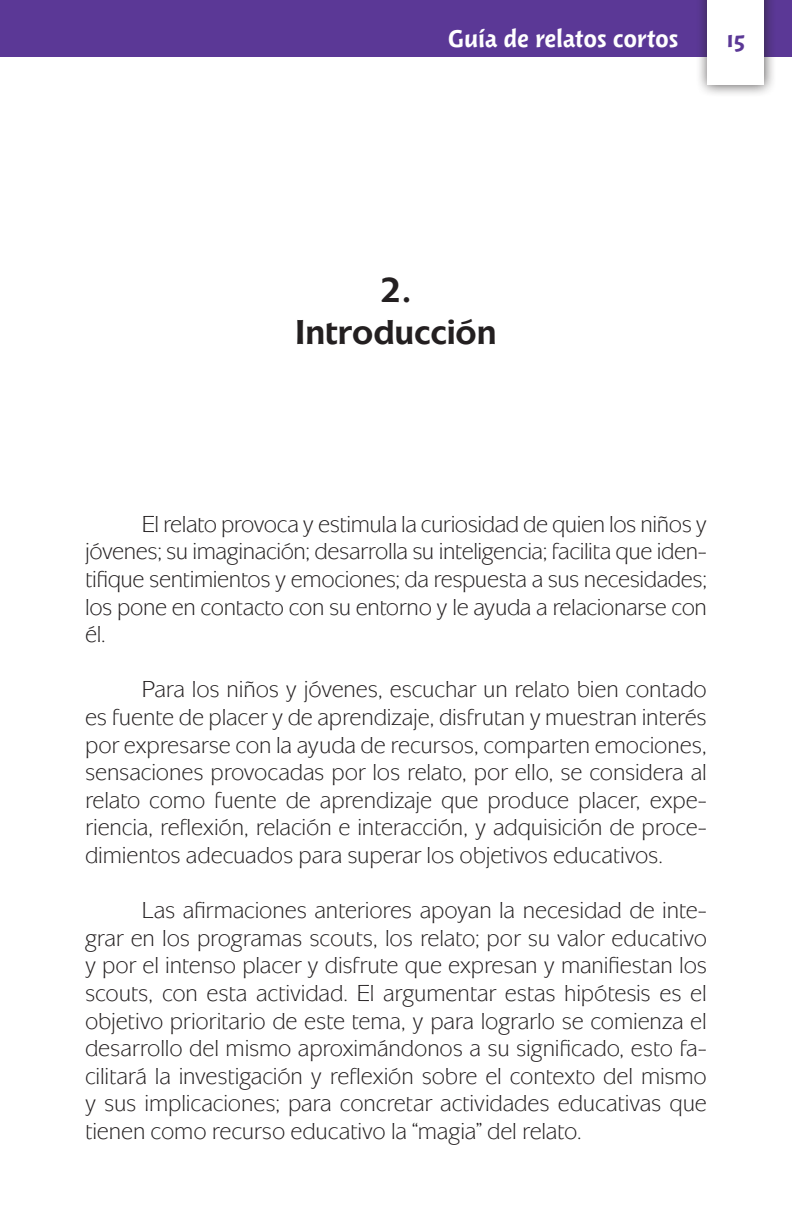
<style>
.page{position:relative;width:792px;height:1224px;background:#fff}
.page>*{position:absolute;margin:0;border:0;box-sizing:border-box;transform-origin:0 0}
.Relatos_Titulos{font:700 36px/41.4px "Mixage ITC Std";color:#231f20;text-align:center}
.t1{font:600 28px "Woodland ITC Std";letter-spacing:-.005em;color:#fff}
.t2{font:600 26px "Woodland ITC Std";color:#5b3896}
.Relatos_Textos{font:24px/27.6px "Mixage ITC Std";letter-spacing:-.01em;color:#231f20;text-align:justify}
</style>
<div class="page">
<div style="left:0;top:0;width:792px;height:57px;background:#5b3896"></div>
<div style="left:696px;top:0;width:80px;height:97px;background:#231f20;opacity:.75"></div>
<div style="left:708px;top:0;width:56px;height:85px;background:#fff"></div>
<p class="t1" style="left:448px;top:24px;width:232px">Guía de relatos cortos</p>
<p class="t2" style="left:726px;top:25px;width:21px">15</p>
<p class="Relatos_Titulos" style="left:295px;top:269px;width:203px">2.<br>Introducción</p>
<p class="Relatos_Textos" style="left:85px;top:510px;width:624px;text-indent:57px">El relato provoca y estimula la curiosidad de quien los niños y jóvenes; su imaginación; desarrolla su inteligencia; facilita que iden&shy;tifique sentimientos y emociones; da respuesta a sus necesidades; los pone en contacto con su entorno y le ayuda a relacionarse con él.</p>
<p class="Relatos_Textos" style="left:85px;top:675px;width:623px;text-indent:57px">Para los niños y jóvenes, escuchar un relato bien contado es fuente de placer y de aprendizaje, disfrutan y muestran interés por expresarse con la ayuda de recursos, comparten emociones, sensaciones provocadas por los relato, por ello, se considera al relato como fuente de aprendizaje que produce placer, expe&shy;riencia, reflexión, relación e interacción, y adquisición de proce&shy;dimientos adecuados para superar los objetivos educativos.</p>
<p class="Relatos_Textos" style="left:85px;top:896px;width:624px;text-indent:57px">Las afirmaciones anteriores apoyan la necesidad de inte&shy;grar en los programas scouts, los relato; por su valor educativo y por el intenso placer y disfrute que expresan y manifiestan los scouts, con esta actividad. El argumentar estas hipótesis es el objetivo prioritario de este tema, y para lograrlo se comienza el desarrollo del mismo aproximándonos a su significado, esto fa&shy;cilitará la investigación y reflexión sobre el contexto del mismo y sus implicaciones; para concretar actividades educativas que tienen como recurso educativo la “magia” del relato.</p>
</div>
